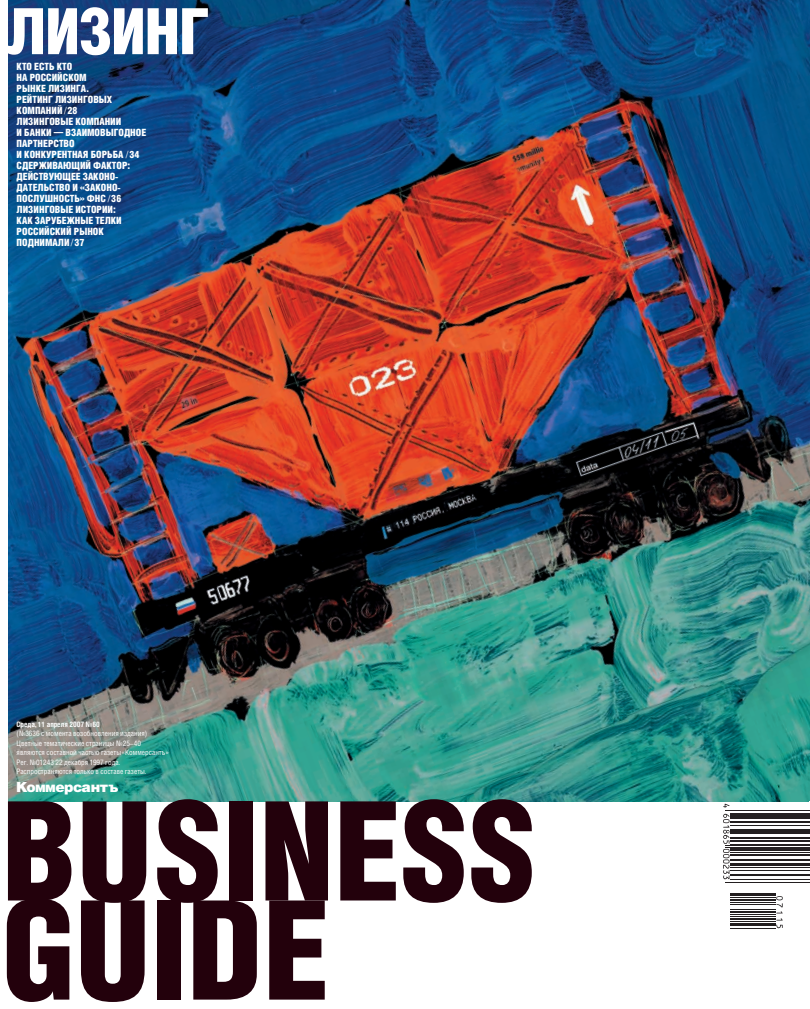
<style>
.page{position:relative;width:810px;height:1009px;background:#fff}
.page>*{position:absolute;margin:0;border:0;box-sizing:border-box;transform-origin:0 0}
.t1{font:900 138px/99.1px "Helios Cond";letter-spacing:-.01em;color:#23010c}
.t2{font:900 64px "Helios Cond";letter-spacing:-.02em;color:#fff}
.t3{font:900 14px "Helios";letter-spacing:-.045em;color:#fff}
.t4{font:900 10px/11px "Helios Cond";color:#fff}
.t5{font:7.5px/9.5px "Helios Cond";color:#fff}
.t6{font:700 7.5px "Helios Cond";color:#fff}
.s1{font-weight:400}
</style>
<div class="page">
<img style="left:8px;top:0;width:802px;height:802px">
<hr style="left:725px;top:810px;width:57px;height:1px;background:#231f20">
<hr style="left:730px;top:813px;width:52px;height:1px;background:#231f20">
<hr style="left:730px;top:815px;width:52px;height:3px;background:#231f20">
<hr style="left:730px;top:821px;width:52px;height:2px;background:#231f20">
<hr style="left:730px;top:825px;width:52px;height:1px;background:#231f20">
<hr style="left:730px;top:828px;width:52px;height:1px;background:#231f20">
<hr style="left:730px;top:829px;width:52px;height:2px;background:#231f20">
<hr style="left:730px;top:832px;width:52px;height:2px;background:#231f20">
<hr style="left:730px;top:837px;width:52px;height:1px;background:#231f20">
<hr style="left:730px;top:840px;width:52px;height:2px;background:#231f20">
<hr style="left:730px;top:844px;width:52px;height:1px;background:#231f20">
<hr style="left:725px;top:845px;width:57px;height:1px;background:#231f20">
<hr style="left:725px;top:847px;width:57px;height:1px;background:#231f20">
<hr style="left:730px;top:849px;width:52px;height:2px;background:#231f20">
<hr style="left:730px;top:852px;width:52px;height:1px;background:#231f20">
<hr style="left:730px;top:854px;width:52px;height:2px;background:#231f20">
<hr style="left:730px;top:858px;width:52px;height:1px;background:#231f20">
<hr style="left:730px;top:859px;width:52px;height:3px;background:#231f20">
<hr style="left:730px;top:863px;width:52px;height:1px;background:#231f20">
<hr style="left:730px;top:865px;width:52px;height:1px;background:#231f20">
<hr style="left:730px;top:867px;width:52px;height:2px;background:#231f20">
<hr style="left:730px;top:870px;width:52px;height:1px;background:#231f20">
<hr style="left:730px;top:874px;width:52px;height:1px;background:#231f20">
<hr style="left:730px;top:875px;width:52px;height:1px;background:#231f20">
<hr style="left:730px;top:879px;width:52px;height:1px;background:#231f20">
<hr style="left:725px;top:881px;width:57px;height:1px;background:#231f20">
<hr style="left:725px;top:882px;width:57px;height:1px;background:#231f20">
<hr style="left:730px;top:893px;width:46px;height:1px;background:#231f20">
<hr style="left:730px;top:895px;width:46px;height:1px;background:#231f20">
<hr style="left:730px;top:897px;width:46px;height:1px;background:#231f20">
<hr style="left:730px;top:899px;width:46px;height:3px;background:#231f20">
<hr style="left:730px;top:902px;width:46px;height:1px;background:#231f20">
<hr style="left:730px;top:909px;width:46px;height:1px;background:#231f20">
<hr style="left:730px;top:912px;width:46px;height:1px;background:#231f20">
<hr style="left:730px;top:916px;width:46px;height:1px;background:#231f20">
<hr style="left:730px;top:918px;width:46px;height:2px;background:#231f20">
<hr style="left:730px;top:923px;width:46px;height:1px;background:#231f20">
<hr style="left:730px;top:925px;width:46px;height:1px;background:#231f20">
<hr style="left:730px;top:928px;width:46px;height:1px;background:#231f20">
<svg style="left:723px;top:814px;width:7px;height:65px"></svg>
<svg style="left:723px;top:804px;width:6px;height:4px"></svg>
<svg style="left:776px;top:896px;width:7px;height:32px"></svg>
<hr style="left:779px;top:810px;width:31px;height:1px;background:#231f20">
<hr style="left:779px;top:813px;width:31px;height:1px;background:#231f20">
<hr style="left:779px;top:815px;width:31px;height:3px;background:#231f20">
<hr style="left:779px;top:821px;width:31px;height:2px;background:#231f20">
<hr style="left:779px;top:825px;width:31px;height:1px;background:#231f20">
<hr style="left:779px;top:828px;width:31px;height:1px;background:#231f20">
<hr style="left:779px;top:829px;width:31px;height:2px;background:#231f20">
<hr style="left:779px;top:832px;width:31px;height:2px;background:#231f20">
<hr style="left:779px;top:837px;width:31px;height:1px;background:#231f20">
<hr style="left:779px;top:840px;width:31px;height:2px;background:#231f20">
<hr style="left:779px;top:844px;width:31px;height:1px;background:#231f20">
<hr style="left:779px;top:845px;width:31px;height:1px;background:#231f20">
<hr style="left:779px;top:847px;width:31px;height:1px;background:#231f20">
<hr style="left:779px;top:849px;width:31px;height:2px;background:#231f20">
<hr style="left:779px;top:852px;width:31px;height:1px;background:#231f20">
<hr style="left:779px;top:854px;width:31px;height:2px;background:#231f20">
<hr style="left:779px;top:858px;width:31px;height:1px;background:#231f20">
<hr style="left:779px;top:859px;width:31px;height:3px;background:#231f20">
<hr style="left:779px;top:863px;width:31px;height:1px;background:#231f20">
<hr style="left:779px;top:865px;width:31px;height:1px;background:#231f20">
<hr style="left:779px;top:867px;width:31px;height:2px;background:#231f20">
<hr style="left:779px;top:870px;width:31px;height:1px;background:#231f20">
<hr style="left:779px;top:874px;width:31px;height:1px;background:#231f20">
<hr style="left:779px;top:875px;width:31px;height:1px;background:#231f20">
<hr style="left:779px;top:879px;width:31px;height:1px;background:#231f20">
<hr style="left:779px;top:881px;width:31px;height:1px;background:#231f20">
<hr style="left:779px;top:882px;width:31px;height:1px;background:#231f20">
<h2 class="t2" style="left:7px;top:6px;width:204px">ЛИЗИНГ</h2>
<p class="t4" style="left:17px;top:62px;width:131px">КТО ЕСТЬ КТО<br>НА РОССИЙСКОМ<br>РЫНКЕ ЛИЗИНГА.<br>РЕЙТИНГ ЛИЗИНГОВЫХ<br>КОМПАНИЙ <span class="s1">/</span>28<br>ЛИЗИНГОВЫЕ КОМПАНИИ<br>И БАНКИ — ВЗАИМОВЫГОДНОЕ<br>ПАРТНЕРСТВО<br>И КОНКУРЕНТНАЯ БОРЬБА <span class="s1">/</span>34<br>СДЕРЖИВАЮЩИЙ ФАКТОР:<br>ДЕЙСТВУЮЩЕЕ ЗАКОНО-<br>ДАТЕЛЬСТВО И «ЗАКОНО-<br>ПОСЛУШНОСТЬ» ФНС <span class="s1">/</span>36<br>ЛИЗИНГОВЫЕ ИСТОРИИ:<br>КАК ЗАРУБЕЖНЫЕ ТЕЛКИ<br>РОССИЙСКИЙ РЫНОК<br>ПОДНИМАЛИ<span class="s1">/</span>37</p>
<p class="t6" style="left:17px;top:721px;width:85px">Среда, 11 апреля 2007 №60</p>
<p class="t5" style="left:17px;top:730px;width:154px">(№3636 с момента возобновления издания)<br>Цветные тематические страницы №25–40 являются составной частью газеты«Коммерсантъ» Рег. №01243 22 декабря 1997 года.<br>Распространяются только в составе газеты.</p>
<h3 class="t3" style="left:16px;top:782px;width:104px">Коммерсантъ</h3>
<h1 class="t1" style="left:1px;top:815px;width:538px">BUSINESS<br>GUIDE</h1>
</div>
